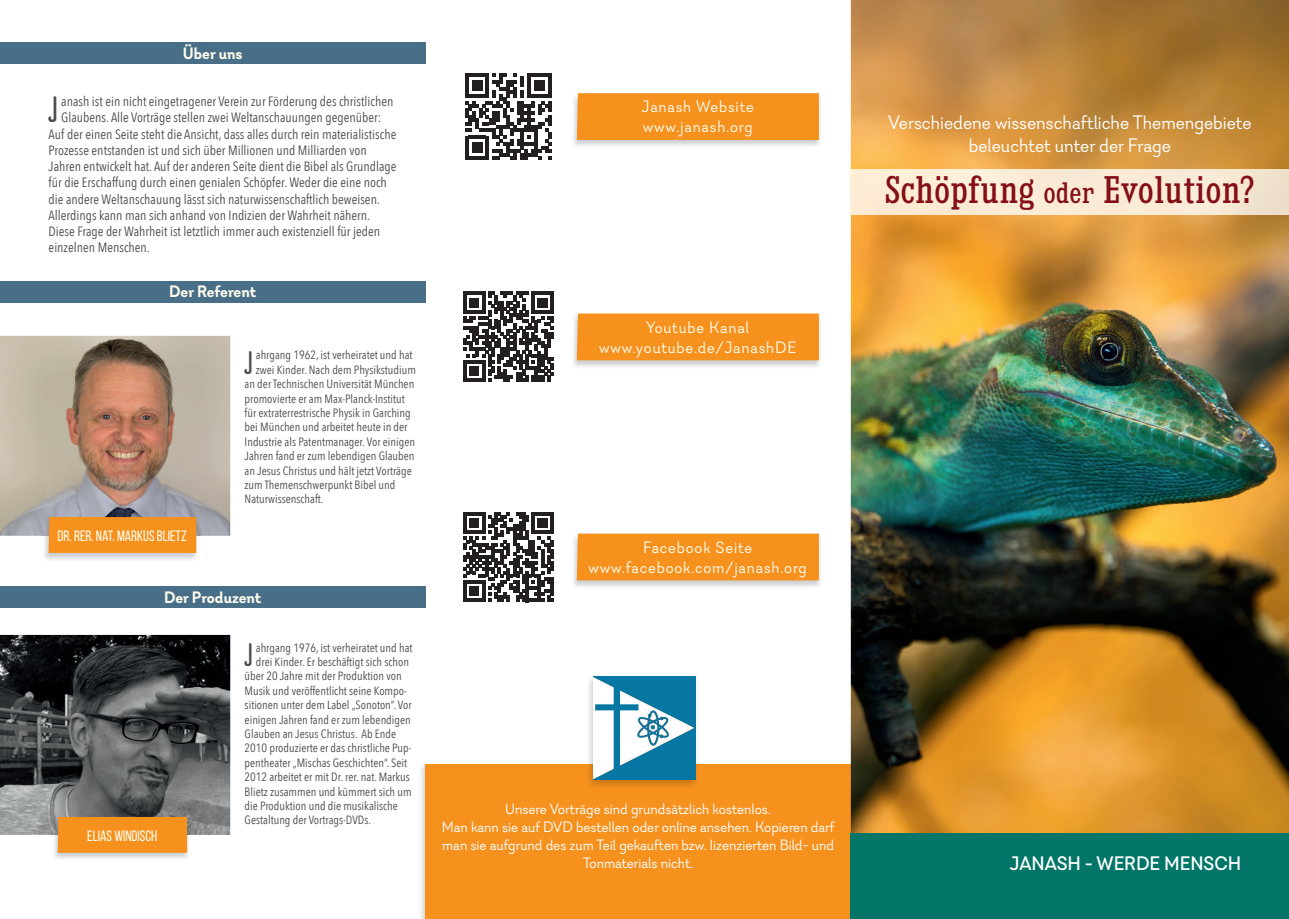
<style>
.page{position:relative;width:1289px;height:919px;background:#fff}
.page>*{position:absolute;margin:0;border:0;box-sizing:border-box;transform-origin:0 0}
.t1{font:37.2px "Ailerons";color:#4b4c4d}
.t2{font:34.2px "Kingsbridge Cd Rg";color:#850f17}
.t3{font:33px "Ailerons";color:#4b4c4d}
.t4{font:19.5px/23.4px "Javiera";color:#fff;text-align:center}
.t5{font:500 19.5px "Javiera";color:#fff}
.t6{font:16.5px/19.8px "Javiera";letter-spacing:.05em;color:#fffdee;text-align:center}
.t7{font:700 16.5px "Javiera";color:#fffdee}
.t8{font:15px/18px "Javiera";color:#fff;text-align:center}
.t9{font:15px "Bebas Neue";color:#fffdee}
.t10{font:13.5px "Avenir Next Condensed";color:#4b4c4d}
.t11{font:12px "Avenir Next Condensed";color:#4b4c4d}
.s1{font-size:26.25px}
</style>
<div class="page">
<div style="left:425px;top:764px;width:425px;height:154px;background:#f6911e"></div>
<img style="left:850px;top:0;width:438px;height:833px">
<div style="left:850px;top:833px;width:438px;height:85px;background:#007568"></div>
<img style="left:850px;top:169px;width:438px;height:45px">
<div style="left:0;top:43px;width:425px;height:21px;background:#496f88"></div>
<img style="left:0;top:336px;width:230px;height:199px">
<div style="left:0;top:281px;width:425px;height:21px;background:#496f88"></div>
<div style="left:0;top:586px;width:425px;height:22px;background:#496f88"></div>
<img style="left:42px;top:516px;width:157px;height:44px">
<div style="left:49px;top:517px;width:147px;height:36px;background:#f6911e"></div>
<svg style="left:465px;top:73px;width:87px;height:87px"></svg>
<svg style="left:463px;top:292px;width:90px;height:90px"></svg>
<svg style="left:463px;top:512px;width:90px;height:90px"></svg>
<img style="left:573px;top:96px;width:247px;height:50px">
<div style="left:577px;top:93px;width:242px;height:47px;background:#f6911e"></div>
<img style="left:573px;top:316px;width:247px;height:51px">
<div style="left:577px;top:313px;width:242px;height:47px;background:#f6911e"></div>
<img style="left:573px;top:536px;width:247px;height:51px">
<div style="left:577px;top:533px;width:242px;height:47px;background:#f6911e"></div>
<img style="left:586px;top:676px;width:113px;height:110px">
<img style="left:593px;top:676px;width:102px;height:103px">
<img style="left:0;top:635px;width:230px;height:199px">
<img style="left:51px;top:816px;width:139px;height:43px">
<div style="left:58px;top:816px;width:129px;height:36px;background:#f6911e"></div>
<h3 class="t7" style="left:183px;top:43px;width:61px">Über uns</h3>
<h1 class="t1" style="left:46px;top:85px;width:17px">J</h1>
<p class="t10" style="left:61px;top:90px;width:333px">anash ist ein nicht eingetragener Verein zur Förderung des christlichen</p>
<p class="t10" style="left:61px;top:106px;width:321px">Glaubens. Alle Vorträge stellen zwei Weltanschauungen gegenüber:</p>
<p class="t10" style="left:49px;top:122px;width:349px">Auf der einen Seite steht die Ansicht, dass alles durch rein materialistische</p>
<p class="t10" style="left:49px;top:139px;width:319px">Prozesse entstanden ist und sich über Millionen und Milliarden von</p>
<p class="t10" style="left:49px;top:155px;width:349px">Jahren entwickelt hat. Auf der anderen Seite dient die Bibel als Grundlage</p>
<p class="t10" style="left:49px;top:171px;width:340px">für die Erschaffung durch einen genialen Schöpfer. Weder die eine noch</p>
<p class="t10" style="left:49px;top:187px;width:333px">die andere Weltanschauung lässt sich naturwissenschaftlich beweisen.</p>
<p class="t10" style="left:49px;top:203px;width:323px">Allerdings kann man sich anhand von Indizien der Wahrheit nähern.</p>
<p class="t10" style="left:49px;top:220px;width:333px">Diese Frage der Wahrheit ist letztlich immer auch existenziell für jeden</p>
<p class="t10" style="left:49px;top:236px;width:103px">einzelnen Menschen.</p>
<h3 class="t7" style="left:169px;top:281px;width:89px">Der Referent</h3>
<p class="t9" style="left:58px;top:527px;width:131px">DR. RER. NAT. MARKUS BLIETZ</p>
<h3 class="t3" style="left:242px;top:341px;width:15px">J</h3>
<p class="t11" style="left:256px;top:345px;width:158px">ahrgang 1962, ist verheiratet und hat</p>
<p class="t11" style="left:256px;top:359px;width:162px">zwei Kinder. Nach dem Physikstudium</p>
<p class="t11" style="left:244px;top:374px;width:171px">an der Technischen Universität München</p>
<p class="t11" style="left:244px;top:388px;width:162px">promovierte er am Max-Planck-Institut</p>
<p class="t11" style="left:244px;top:402px;width:168px">für extraterrestrische Physik in Garching</p>
<p class="t11" style="left:244px;top:417px;width:164px">bei München und arbeitet heute in der</p>
<p class="t11" style="left:244px;top:431px;width:172px">Industrie als Patentmanager. Vor einigen</p>
<p class="t11" style="left:244px;top:446px;width:171px">Jahren fand er zum lebendigen Glauben</p>
<p class="t11" style="left:244px;top:460px;width:169px">an Jesus Christus und hält jetzt Vorträge</p>
<p class="t11" style="left:244px;top:474px;width:152px">zum Themenschwerpunkt Bibel und</p>
<p class="t11" style="left:244px;top:489px;width:80px">Naturwissenschaft.</p>
<h3 class="t7" style="left:164px;top:587px;width:99px">Der Produzent</h3>
<p class="t9" style="left:87px;top:827px;width:72px">ELIAS WINDISCH</p>
<h3 class="t3" style="left:242px;top:633px;width:15px">J</h3>
<p class="t11" style="left:256px;top:637px;width:158px">ahrgang 1976, ist verheiratet und hat</p>
<p class="t11" style="left:256px;top:651px;width:155px">drei Kinder. Er beschäftigt sich schon</p>
<p class="t11" style="left:244px;top:666px;width:159px">über 20 Jahre mit der Produktion von</p>
<p class="t11" style="left:244px;top:680px;width:164px">Musik und veröffentlicht seine Kompo-</p>
<p class="t11" style="left:244px;top:694px;width:168px">sitionen unter dem Label „Sonoton“. Vor</p>
<p class="t11" style="left:244px;top:709px;width:168px">einigen Jahren fand er zum lebendigen</p>
<p class="t11" style="left:244px;top:723px;width:153px">Glauben an Jesus Christus. Ab Ende</p>
<p class="t11" style="left:244px;top:738px;width:168px">2010 produzierte er das christliche Pup-</p>
<p class="t11" style="left:244px;top:752px;width:164px">pentheater „Mischas Geschichten“. Seit</p>
<p class="t11" style="left:244px;top:766px;width:167px">2012 arbeitet er mit Dr. rer. nat. Markus</p>
<p class="t11" style="left:244px;top:781px;width:168px">Blietz zusammen und kümmert sich um</p>
<p class="t11" style="left:244px;top:795px;width:155px">die Produktion und die musikalische</p>
<p class="t11" style="left:244px;top:810px;width:128px">Gestaltung der Vortrags-DVDs.</p>
<h3 class="t6" style="left:641px;top:97px;width:114px;text-align:left">Janash Website www.janash.org</h3>
<h3 class="t6" style="left:599px;top:317px;width:198px">Youtube Kanal www.youtube.de/JanashDE</h3>
<h3 class="t6" style="left:588px;top:537px;width:220px">Facebook Seite www.facebook.com/janash.org</h3>
<p class="t8" style="left:442px;top:799px;width:394px">Unsere Vorträge sind grundsätzlich kostenlos.<br>Man kann sie auf DVD bestellen oder online ansehen. Kopieren darf man sie aufgrund des zum Teil gekauften bzw. lizenzierten Bild- und Tonmaterials nicht.</p>
<h3 class="t4" style="left:888px;top:110px;width:365px">Verschiedene wissenschaftliche Themengebiete beleuchtet unter der Frage</h3>
<h2 class="t2" style="left:885px;top:169px;width:371px">Schöpfung <span class="s1">oder</span> Evolution?</h2>
<h3 class="t5" style="left:1009px;top:851px;width:233px">JANASH - WERDE MENSCH</h3>
</div>
